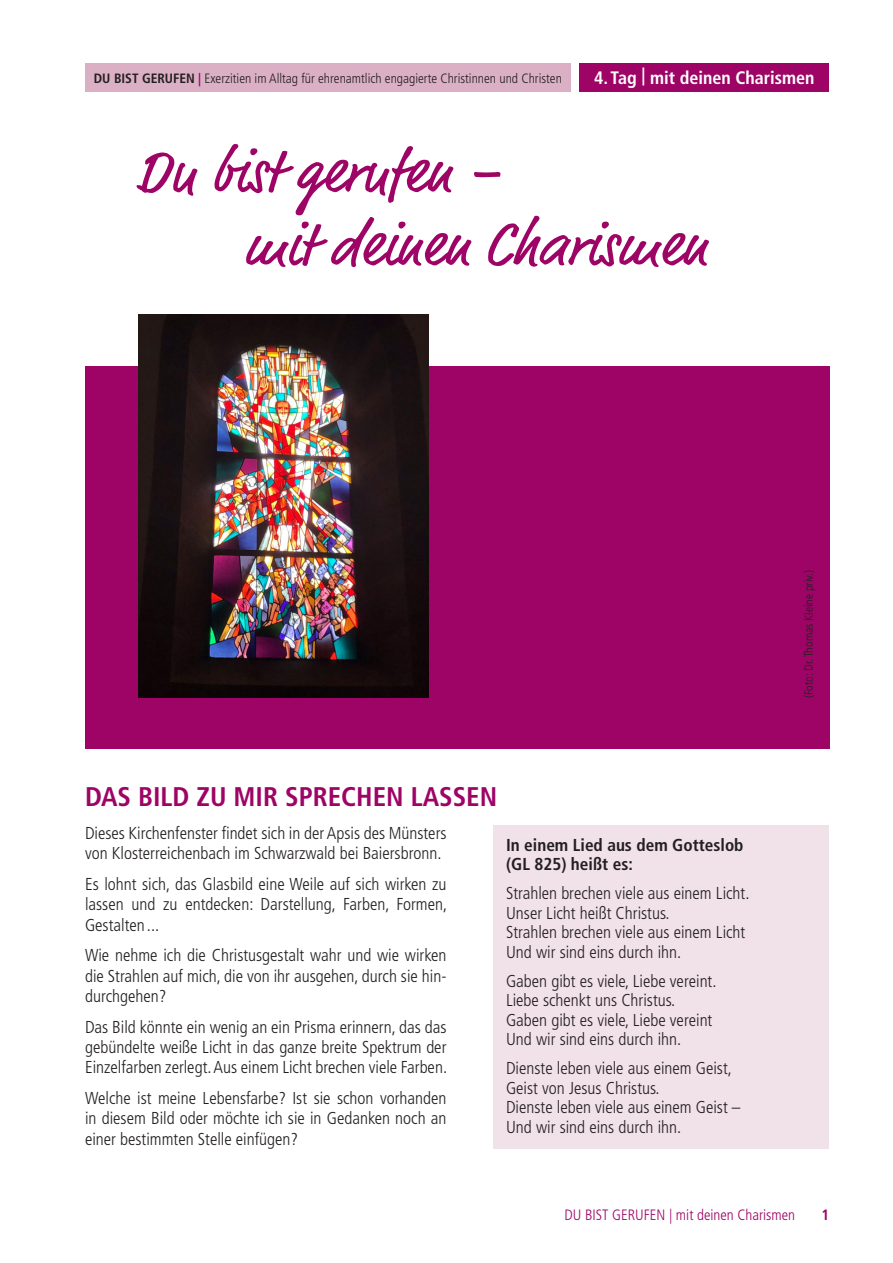
<style>
.page{position:relative;width:893px;height:1263px;background:#fff}
.page>*{position:absolute;margin:0;border:0;box-sizing:border-box;transform-origin:0 0}
.t1{font:61.05px "Market OT";color:#9d0466}
.Headline{font:700 condensed 27px "Frutiger LT Std";color:#9d0466}
.t2{font:700 condensed 18px "Frutiger LT Std";color:#fff}
.Fließtext{font:300 condensed 17.25px/20.2px "Frutiger LT Std";color:#231f20;text-align:justify}
.Mich_betend_ausricht{font:300 condensed 17.25px/19.5px "Frutiger LT Std";color:#231f20}
.Mich_betend_ausricht-2{font:700 condensed 17.25px/19.5px "Frutiger LT Std";color:#231f20}
.t3{font:300 condensed 15px "Frutiger LT Std";color:#9d0466}
.t4{font:700 condensed 15px "Frutiger LT Std";color:#9d0466}
.t5{font:300 condensed 13.5px "Frutiger LT Std";color:#231f20}
.Fließtext-2{font:300 condensed 12px "Frutiger LT Std";color:#231f20}
.s1{font-weight:700}
.s2{font-weight:700;color:#9d0466}
</style>
<div class="page">
<div style="left:579px;top:64px;width:250px;height:28px;background:#9d0466"></div>
<div style="left:85px;top:64px;width:486px;height:28px;background:#dbb0c5"></div>
<div style="left:85px;top:366px;width:744px;height:383px;background:#9d0466"></div>
<img style="left:138px;top:315px;width:290px;height:383px">
<div style="left:493px;top:825px;width:336px;height:323px;background:#f1e1e9"></div>
<p class="t5" style="left:94px;top:71px;width:470px"><span class="s1">DU BIST GERUFEN</span> <span class="s2">|</span> Exerzitien im Alltag für ehrenamtlich engagierte Christinnen und Christen</p>
<p class="t2" style="left:594px;top:67px;width:222px">4. Tag | mit deinen Charismen</p>
<p class="t1" style="left:136px;top:135px;width:368px">Du bist gerufen –</p>
<p class="t1" style="left:244px;top:209px;width:464px">mit deinen Charismen</p>
<p class="Fließtext-2" style="left:802px;top:698px;width:130px;rotate:-90deg">(Foto: Dr. Thomas Kleine priv.)</p>
<p class="Headline" style="left:85px;top:780px;width:414px">DAS BILD ZU MIR SPRECHEN LASSEN</p>
<p class="Fließtext" style="left:85px;top:823px;width:363px">Dieses Kirchenfenster findet sich in der Apsis des Münsters von Klosterreichenbach im Schwarzwald bei Baiersbronn.</p>
<p class="Fließtext" style="left:85px;top:874px;width:364px">Es lohnt sich, das Glasbild eine Weile auf sich wirken zu lassen und zu entdecken: Darstellung, Farben, Formen, Gestalten ...</p>
<p class="Fließtext" style="left:85px;top:945px;width:363px">Wie nehme ich die Christusgestalt wahr und wie wirken die Strahlen auf mich, die von ihr ausgehen, durch sie hin&shy;durchgehen?</p>
<p class="Fließtext" style="left:85px;top:1017px;width:364px">Das Bild könnte ein wenig an ein Prisma erinnern, das das gebündelte weiße Licht in das ganze breite Spektrum der Einzelfarben zerlegt. Aus einem Licht brechen viele Farben.</p>
<p class="Fließtext" style="left:85px;top:1088px;width:363px">Welche ist meine Lebensfarbe? Ist sie schon vorhanden in diesem Bild oder möchte ich sie in Gedanken noch an einer bestimmten Stelle einfügen?</p>
<p class="Mich_betend_ausricht-2" style="left:506px;top:835px;width:239px">In einem Lied aus dem Gotteslob (GL 825) heißt es:</p>
<p class="Mich_betend_ausricht" style="left:506px;top:884px;width:245px">Strahlen brechen viele aus einem Licht.<br>Unser Licht heißt Christus.<br>Strahlen brechen viele aus einem Licht Und wir sind eins durch ihn.</p>
<p class="Mich_betend_ausricht" style="left:506px;top:971px;width:212px">Gaben gibt es viele, Liebe vereint.<br>Liebe schenkt uns Christus.<br>Gaben gibt es viele, Liebe vereint<br>Und wir sind eins durch ihn.</p>
<p class="Mich_betend_ausricht" style="left:506px;top:1059px;width:236px">Dienste leben viele aus einem Geist,<br>Geist von Jesus Christus.<br>Dienste leben viele aus einem Geist –<br>Und wir sind eins durch ihn.</p>
<p class="t3" style="left:564px;top:1207px;width:232px">DU BIST GERUFEN | mit deinen Charismen</p>
<p class="t4" style="left:821px;top:1206px;width:9px">1</p>
</div>
